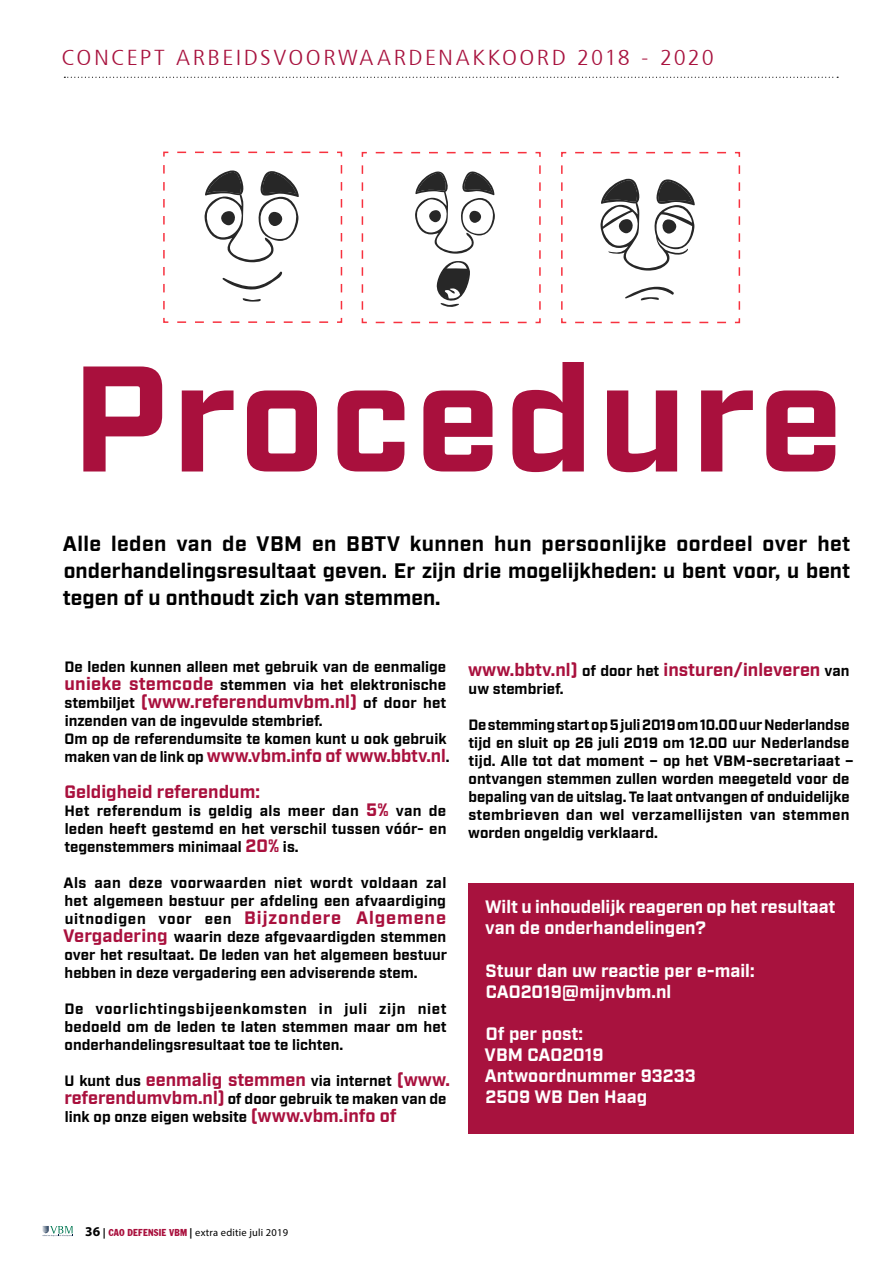
<style>
.page{position:relative;width:893px;height:1263px;background:#fff}
.page>*{position:absolute;margin:0;border:0;box-sizing:border-box;transform-origin:0 0}
.kop{font:700 150px "Industry";letter-spacing:.025em;color:#a9103d}
.t1{font:300 condensed 21.6px "Frutiger 47";letter-spacing:.09em;color:#a8123e;scale:1.17 1}
.CAO_Bodytekst{font:700 21px/27px "Industry";letter-spacing:.005em;color:#000;text-align:justify}
.CAO_Bodytekst-2{font:700 18px "Industry";letter-spacing:.005em;color:#a9103d}
.CAO_Bodytekst-3{font:700 18px/21px "Industry";letter-spacing:.005em;color:#fff}
.CAO_Bodytekst-4{font:700 18px "Industry";letter-spacing:.05em;color:#a9103d}
.CAO_Bodytekst-5{font:700 15px/18px "Industry";letter-spacing:.005em;color:#000}
.t2{font:10.5px "Myriad Pro";letter-spacing:.02em;color:#000}
.s1{font-size:18px;color:#a9103d}
.s2{font-size:15px;color:#000}
.s3{font-weight:700;font-size:13.5px}
.s4{font-weight:700}
.s5{font-family:"Franklin Gothic";font-stretch:condensed;color:#a9103d}
</style>
<div class="page">
<svg style="left:163px;top:151px;width:180px;height:172px"></svg>
<svg style="left:361px;top:151px;width:180px;height:173px"></svg>
<svg style="left:561px;top:151px;width:180px;height:173px"></svg>
<div style="left:468px;top:883px;width:385px;height:250px;background:#a8123e"></div>
<svg style="left:43px;top:1226px;width:30px;height:10px"></svg>
<svg style="left:64px;top:77px;width:774px;height:1px"></svg>
<h2 class="t1" style="left:61px;top:45px;width:559px">CONCEPT ARBEIDSVOORWAARDENAKKOORD 2018 - 2020</h2>
<p class="kop" style="left:71px;top:330px;width:773px">Procedure</p>
<p class="CAO_Bodytekst" style="left:63px;top:531px;width:789px">Alle leden van de VBM en BBTV kunnen hun persoonlijke oordeel over het onderhandelingsresultaat geven. Er zijn drie mogelijkheden: u bent voor, u bent tegen of u onthoudt zich van stemmen.</p>
<p class="CAO_Bodytekst-5" style="left:64px;top:659px;width:383px">De leden kunnen alleen met gebruik van de eenmalige <span class="s1">unieke stemcode</span> stemmen via het elektronische</p>
<p class="CAO_Bodytekst-2" style="left:65px;top:691px;width:383px"><span class="s2">stembiljet</span> (www.referendumvbm.nl) <span class="s2">of door het</span></p>
<p class="CAO_Bodytekst-5" style="left:65px;top:713px;width:259px">inzenden van de ingevulde stembrief.</p>
<p class="CAO_Bodytekst-5" style="left:64px;top:731px;width:384px">Om op de referendumsite te komen kunt u ook gebruik</p>
<p class="CAO_Bodytekst-2" style="left:65px;top:745px;width:386px"><span class="s2">maken van de link op</span> www.vbm.info of www.bbtv.nl<span class="s2">.</span></p>
<p class="CAO_Bodytekst-2" style="left:64px;top:781px;width:197px">Geldigheid referendum:</p>
<p class="CAO_Bodytekst-5" style="left:64px;top:803px;width:384px;text-align:justify">Het referendum is geldig als meer dan <span class="s1">5%</span> van de leden heeft gestemd en het verschil tussen vóór- en tegenstemmers minimaal <span class="s1">20%</span> is.</p>
<p class="CAO_Bodytekst-5" style="left:64px;top:875px;width:384px">Als aan deze voorwaarden niet wordt voldaan zal het algemeen bestuur per afdeling een afvaardiging</p>
<p class="CAO_Bodytekst-4" style="left:65px;top:907px;width:383px"><span class="s2">uitnodigen voor een</span> Bijzondere Algemene</p>
<p class="CAO_Bodytekst-5" style="left:63px;top:929px;width:385px;text-align:justify"><span class="s1">Vergadering</span> waarin deze afgevaardigden stemmen over het resultaat. De leden van het algemeen bestuur hebben in deze vergadering een adviserende stem.</p>
<p class="CAO_Bodytekst-5" style="left:64px;top:1001px;width:384px;text-align:justify">De voorlichtingsbijeenkomsten in juli zijn niet bedoeld om de leden te laten stemmen maar om het onderhandelingsresultaat toe te lichten.</p>
<p class="CAO_Bodytekst-2" style="left:64px;top:1069px;width:387px"><span class="s2">U kunt dus</span> eenmalig stemmen <span class="s2">via internet</span> (www.</p>
<p class="CAO_Bodytekst-5" style="left:64px;top:1091px;width:383px"><span class="s1">referendumvbm.nl)</span> of door gebruik te maken van de link op onze eigen website <span class="s1">(www.vbm.info of</span></p>
<p class="CAO_Bodytekst-2" style="left:468px;top:659px;width:383px">www.bbtv.nl) <span class="s2">of door het</span> insturen/inleveren <span class="s2">van</span></p>
<p class="CAO_Bodytekst-5" style="left:469px;top:680px;width:96px">uw stembrief.</p>
<p class="CAO_Bodytekst-5" style="left:468px;top:716px;width:387px">De stemming start op 5 juli 2019 om 10.00 uur Nederlandse tijd en sluit op 26 juli 2019 om 12.00 uur Nederlandse tijd. Alle tot dat moment – op het VBM-secretariaat – ontvangen stemmen zullen worden meegeteld voor de bepaling van de uitslag. Te laat ontvangen of onduidelijke stembrieven dan wel verzamellijsten van stemmen worden ongeldig verklaard.</p>
<p class="CAO_Bodytekst-3" style="left:485px;top:898px;width:352px">Wilt u inhoudelijk reageren op het resultaat van de onderhandelingen?</p>
<p class="CAO_Bodytekst-3" style="left:486px;top:961px;width:270px">Stuur dan uw reactie per e-mail:</p>
<p class="CAO_Bodytekst-3" style="left:486px;top:982px;width:187px">CAO2019@mijnvbm.nl</p>
<p class="CAO_Bodytekst-3" style="left:486px;top:1024px;width:99px">Of per post:</p>
<p class="CAO_Bodytekst-3" style="left:485px;top:1045px;width:120px">VBM CAO2019</p>
<p class="CAO_Bodytekst-3" style="left:485px;top:1066px;width:212px">Antwoordnummer 93233</p>
<p class="CAO_Bodytekst-3" style="left:486px;top:1087px;width:163px">2509 WB Den Haag</p>
<p class="t2" style="left:85px;top:1226px;width:205px"><span class="s3">36</span> <span class="s4">|</span> <span class="s5">CAO DEFENSIE VBM</span> <span class="s4">|</span> extra editie juli 2019</p>
</div>
